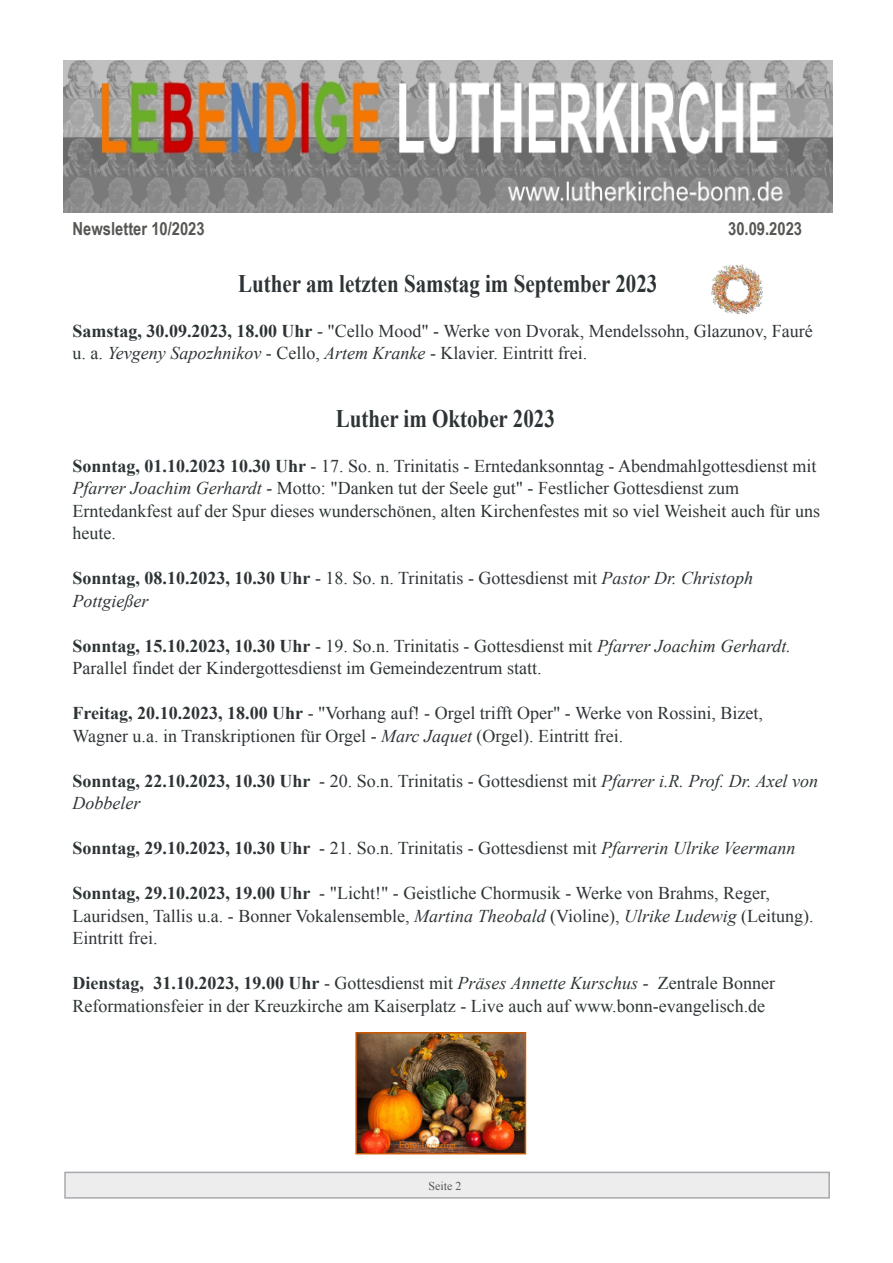
<style>
.page{position:relative;width:893px;height:1263px;background:#fff}
.page>*{position:absolute;margin:0;border:0;box-sizing:border-box;transform-origin:0 0}
.t1{font:700 25.2px "Times New Roman";color:#2e3436;scale:.83 1}
.t2{font:18px/22.5px "Times New Roman";color:#2e3436}
.t3{font:700 18px "Arial Narrow";color:#555753}
.t4{font:12px "Times New Roman";color:#555753}
.t5{font:9px "Times New Roman";color:#f57600}
.s1{font-weight:700}
.s2{font-style:italic}
.s3{font-family:"Arial"}
</style>
<div class="page">
<div style="left:65px;top:1172px;width:764px;height:26px;background:#ededee"></div>
<div style="left:64px;top:1171px;width:766px;height:28px;border:2px solid #a7a9ac"></div>
<img style="left:63px;top:60px;width:770px;height:153px">
<img style="left:711px;top:264px;width:51px;height:50px">
<img style="left:358px;top:1035px;width:165px;height:116px">
<div style="left:355px;top:1032px;width:171px;height:122px;border:2px solid #ce5900"></div>
<p class="t3" style="left:73px;top:218px;width:134px">Newsletter 10/2023</p>
<p class="t3" style="left:728px;top:218px;width:75px">30.09.2023</p>
<h1 class="t1" style="left:238px;top:269px;width:507px">Luther am letzten Samstag im September 2023</h1>
<p class="t2" style="left:73px;top:319px;width:742px"><span class="s1">Samstag, 30.09.2023, 18.00 Uhr</span> - "Cello Mood" - Werke von Dvorak, Mendelssohn, Glazunov, Fauré u. a. <span class="s2">Yevgeny Sapozhnikov</span> - Cello, <span class="s2">Artem Kranke</span> - Klavier. Eintritt frei.</p>
<h1 class="t1" style="left:336px;top:404px;width:266px">Luther im Oktober 2023</h1>
<p class="t2" style="left:73px;top:454px;width:749px"><span class="s1">Sonntag, 01.10.2023 10.30 Uhr</span> - 17. So. n. Trinitatis - Erntedanksonntag - Abendmahlgottesdienst mit <span class="s2">Pfarrer Joachim Gerhardt -</span> Motto: "Danken tut der Seele gut" - Festlicher Gottesdienst zum Erntedankfest auf der Spur dieses wunderschönen, alten Kirchenfestes mit so viel Weisheit auch für uns heute.</p>
<p class="t2" style="left:73px;top:567px;width:682px"><span class="s1">Sonntag, 08.10.2023, 10.30 Uhr</span> - 18. So. n. Trinitatis - Gottesdienst mit <span class="s2">Pastor Dr. Christoph<br>Pottgießer</span></p>
<p class="t2" style="left:73px;top:634px;width:720px"><span class="s1">Sonntag, 15.10.2023, 10.30 Uhr</span> - 19. So.n. Trinitatis - Gottesdienst mit <span class="s2">Pfarrer Joachim Gerhardt.<br></span>Parallel findet der Kindergottesdienst im Gemeindezentrum statt.</p>
<p class="t2" style="left:73px;top:702px;width:692px"><span class="s1">Freitag, 20.10.2023, 18.00 Uhr</span> - "Vorhang auf! - Orgel trifft Oper" - Werke von Rossini, Bizet,<br>Wagner u.a. in Transkriptionen für Orgel - <span class="s2">Marc Jaquet</span> (Orgel). Eintritt frei.</p>
<p class="t2" style="left:73px;top:769px;width:747px"><span class="s1">Sonntag, 22.10.2023, 10.30 Uhr</span> - 20. So.n. Trinitatis - Gottesdienst mit <span class="s2">Pfarrer i.R. Prof. Dr. Axel von<br>Dobbeler</span></p>
<p class="t2" style="left:73px;top:837px;width:725px"><span class="s1">Sonntag, 29.10.2023, 10.30 Uhr</span> - 21. So.n. Trinitatis - Gottesdienst mit <span class="s2">Pfarrerin Ulrike Veermann</span></p>
<p class="t2" style="left:73px;top:882px;width:743px"><span class="s1">Sonntag, 29.10.2023, 19.00 Uhr</span> - "Licht!" - Geistliche Chormusik - Werke von Brahms, Reger,<br>Lauridsen, Tallis u.a. - Bonner Vokalensemble, <span class="s2">Martina Theobald</span> (Violine), <span class="s2">Ulrike Ludewig</span> (Leitung).<br>Eintritt frei.</p>
<p class="t2" style="left:73px;top:972px;width:704px"><span class="s1">Dienstag, 31.10.2023, 19.00 Uhr</span> - Gottesdienst mit <span class="s2">Präses Annette Kurschus -</span> Zentrale Bonner<br>Reformationsfeier in der Kreuzkirche am Kaiserplatz - Live auch auf www.bonn-evangelisch.de</p>
<p class="t5" style="left:399px;top:1140px;width:58px"><span class="s3">Foto:</span> lizenzfrei</p>
<p class="t4" style="left:428px;top:1179px;width:34px">Seite 2</p>
</div>
